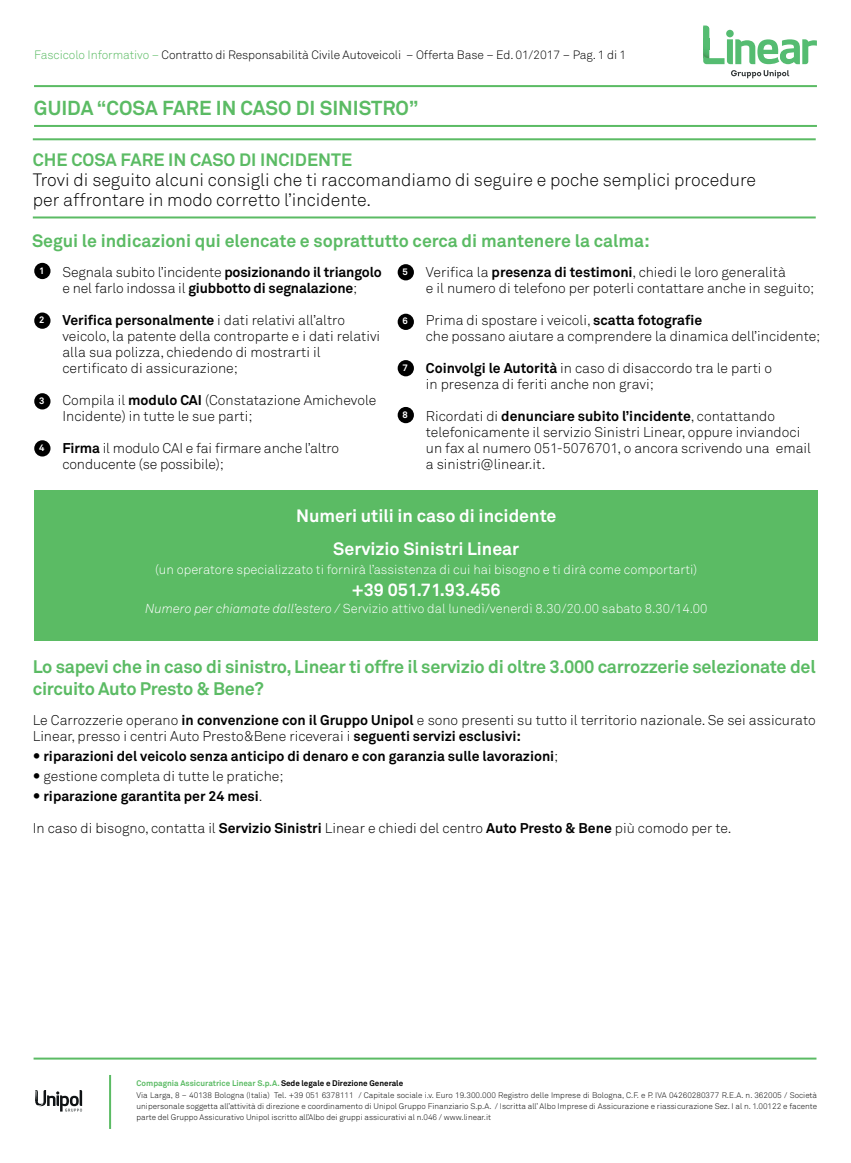
<style>
.page{position:relative;width:851px;height:1163px;background:#fff}
.page>*{position:absolute;margin:0;border:0;box-sizing:border-box;transform-origin:0 0}
.t1{font:700 20px "Akkurat";color:#5bbb64}
.t2{font:700 18px/22px "Akkurat";letter-spacing:-.015em;color:#5bbb64}
.t3{font:300 17.8px "Akkurat";color:#000}
.t4{font:700 17.8px "Akkurat";color:#5bbb64}
.t5{font:700 17.8px "Akkurat";color:#fff}
.t6{font:300 14px/16px "Akkurat";color:#000}
.t7{font:700 14px "Akkurat";color:#000}
.t8{font:300 12.8px "Akkurat";color:#fff}
.t9{font:300 12px "Akkurat";letter-spacing:-.005em;color:#000}
.t10{font:700 9.4px "Akkurat";color:#fff}
.t11{font:300 8px/11.2px "Akkurat";color:#000;text-align:justify}
.t12{font:700 8px "Akkurat";color:#5bbb64}
.s1{color:#5bbb64}
.s2{font-weight:700}
.s3{font-style:italic}
.s4{font-weight:300}
.s5{color:#000}
</style>
<div class="page">
<svg style="left:703px;top:26px;width:113px;height:38px"></svg>
<div style="left:726px;top:30px;width:7px;height:7px;background:#55bc71;border-radius:50%"></div>
<svg style="left:731px;top:70px;width:58px;height:8px"></svg>
<hr style="left:33px;top:216px;width:782px;height:2px;background:#5bbb64">
<hr style="left:33px;top:138px;width:782px;height:2px;background:#5bbb64">
<div style="left:397px;top:313px;width:17px;height:17px;background:#000;border-radius:50%"></div>
<div style="left:397px;top:360px;width:17px;height:16px;background:#000;border-radius:50%"></div>
<div style="left:397px;top:407px;width:17px;height:16px;background:#000;border-radius:50%"></div>
<div style="left:34px;top:263px;width:16px;height:16px;background:#000;border-radius:50%"></div>
<div style="left:34px;top:312px;width:16px;height:17px;background:#000;border-radius:50%"></div>
<div style="left:34px;top:393px;width:16px;height:16px;background:#000;border-radius:50%"></div>
<div style="left:34px;top:440px;width:16px;height:16px;background:#000;border-radius:50%"></div>
<div style="left:397px;top:264px;width:17px;height:16px;background:#000;border-radius:50%"></div>
<div style="left:34px;top:490px;width:783px;height:151px;background:#5bbb64"></div>
<hr style="left:34px;top:1057px;width:782px;height:2px;background:#5bbb64">
<hr style="left:109px;top:1074px;width:2px;height:54px;background:#5bbb64">
<svg style="left:35px;top:1090px;width:47px;height:21px"></svg>
<hr style="left:34px;top:125px;width:782px;height:2px;background:#5bbb64">
<hr style="left:34px;top:85px;width:782px;height:2px;background:#5bbb64">
<p class="t9" style="left:34px;top:47px;width:594px"><span class="s1">Fascicolo Informativo –</span> Contratto di Responsabilità Civile Autoveicoli – Offerta Base – Ed. 01/2017 – Pag. 1 di 1</p>
<p class="t1" style="left:34px;top:95px;width:385px">GUIDA “COSA FARE IN CASO DI SINISTRO”</p>
<p class="t4" style="left:33px;top:149px;width:321px">CHE COSA FARE IN CASO DI INCIDENTE</p>
<p class="t3" style="left:33px;top:169px;width:724px">Trovi di seguito alcuni consigli che ti raccomandiamo di seguire e poche semplici procedure</p>
<p class="t3" style="left:33px;top:189px;width:340px">per affrontare in modo corretto l’incidente.</p>
<p class="t4" style="left:32px;top:230px;width:619px">Segui le indicazioni qui elencate e soprattutto cerca di mantenere la calma:</p>
<p class="t10" style="left:39px;top:264px;width:7px">1</p>
<p class="t10" style="left:39px;top:314px;width:7px">2</p>
<p class="t10" style="left:39px;top:394px;width:7px">3</p>
<p class="t10" style="left:39px;top:441px;width:7px">4</p>
<p class="t6" style="left:426px;top:263px;width:361px">Verifica la <span class="s2">presenza di testimoni</span>, chiedi le loro generalità</p>
<p class="t6" style="left:426px;top:279px;width:390px">e il numero di telefono per poterli contattare anche in seguito;</p>
<p class="t6" style="left:426px;top:311px;width:278px">Prima di spostare i veicoli, <span class="s2">scatta fotografie</span></p>
<p class="t6" style="left:426px;top:327px;width:396px">che possano aiutare a comprendere la dinamica dell’incidente;</p>
<p class="t6" style="left:426px;top:359px;width:348px"><span class="s2">Coinvolgi le Autorità</span> in caso di disaccordo tra le parti o</p>
<p class="t6" style="left:426px;top:375px;width:229px">in presenza di feriti anche non gravi;</p>
<p class="t6" style="left:426px;top:407px;width:386px">Ricordati di <span class="s2">denunciare subito l’incidente</span>, contattando telefonicamente il servizio Sinistri Linear, oppure inviandoci un fax al numero 051-5076701, o ancora scrivendo una email a sinistri@linear.it.</p>
<p class="t5" style="left:296px;top:505px;width:262px">Numeri utili in caso di incidente</p>
<p class="t5" style="left:333px;top:537px;width:187px">Servizio Sinistri Linear</p>
<p class="t8" style="left:155px;top:561px;width:543px">(un operatore specializzato ti fornirà l’assistenza di cui hai bisogno e ti dirà come comportarti)</p>
<p class="t5" style="left:352px;top:579px;width:150px">+39 051.71.93.456</p>
<p class="t8" style="left:145px;top:600px;width:564px"><span class="s3">Numero per chiamate dall’estero /</span> Servizio attivo dal lunedì/venerdì 8.30/20.00 sabato 8.30/14.00</p>
<p class="t6" style="left:62px;top:263px;width:321px">Segnala subito l’incidente <span class="s2">posizionando il triangolo</span></p>
<p class="t10" style="left:402px;top:266px;width:7px">5</p>
<p class="t7" style="left:62px;top:279px;width:296px"><span class="s4">e nel farlo indossa il</span> giubbotto di segnalazione<span class="s4">;</span></p>
<p class="t6" style="left:62px;top:311px;width:319px"><span class="s2">Verifica personalmente</span> i dati relativi all’altro veicolo, la patente della controparte e i dati relativi alla sua polizza, chiedendo di mostrarti il</p>
<p class="t6" style="left:62px;top:359px;width:177px">certificato di assicurazione;</p>
<p class="t6" style="left:62px;top:391px;width:315px">Compila il <span class="s2">modulo CAI</span> (Constatazione Amichevole<br>Incidente) in tutte le sue parti;</p>
<p class="t6" style="left:62px;top:439px;width:278px"><span class="s2">Firma</span> il modulo CAI e fai firmare anche l’altro conducente (se possibile);</p>
<p class="t10" style="left:402px;top:315px;width:7px">6</p>
<p class="t10" style="left:402px;top:361px;width:7px">7</p>
<p class="t10" style="left:402px;top:408px;width:7px">8</p>
<p class="t2" style="left:33px;top:654px;width:784px">Lo sapevi che in caso di sinistro, Linear ti offre il servizio di oltre 3.000 carrozzerie selezionate del circuito Auto Presto &amp; Bene?</p>
<p class="t6" style="left:33px;top:711px;width:784px">Le Carrozzerie operano <span class="s2">in convenzione con il Gruppo Unipol</span> e sono presenti su tutto il territorio nazionale. Se sei assicurato<br>Linear, presso i centri Auto Presto&amp;Bene riceverai i <span class="s2">seguenti servizi esclusivi:</span></p>
<p class="t7" style="left:43px;top:747px;width:516px">riparazioni del veicolo senza anticipo di denaro e con garanzia sulle lavorazioni<span class="s4">;</span></p>
<p class="t6" style="left:43px;top:767px;width:241px">gestione completa di tutte le pratiche;</p>
<p class="t7" style="left:43px;top:787px;width:220px">riparazione garantita per 24 mesi<span class="s4">.</span></p>
<p class="t6" style="left:33px;top:819px;width:700px">In caso di bisogno, contatta il <span class="s2">Servizio Sinistri</span> Linear e chiedi del centro <span class="s2">Auto Presto &amp; Bene</span> più comodo per te.</p>
<p class="t12" style="left:136px;top:1078px;width:268px">Compagnia Assicuratrice Linear S.p.A. <span class="s5">Sede legale e Direzione Generale</span></p>
<p class="t11" style="left:136px;top:1088px;width:682px">Via Larga, 8 – 40138 Bologna (Italia) Tel. +39 051 6378111 / Capitale sociale i.v. Euro 19.300.000 Registro delle Imprese di Bologna, C.F. e P. IVA 04260280377 R.E.A. n. 362005 / Società unipersonale soggetta all’attività di direzione e coordinamento di Unipol Gruppo Finanziario S.p.A. / Iscritta all’ Albo Imprese di Assicurazione e riassicurazione Sez. I al n. 1.00122 e facente parte del Gruppo Assicurativo Unipol iscritto all’Albo dei gruppi assicurativi al n.046 / www.linear.it</p>
</div>
